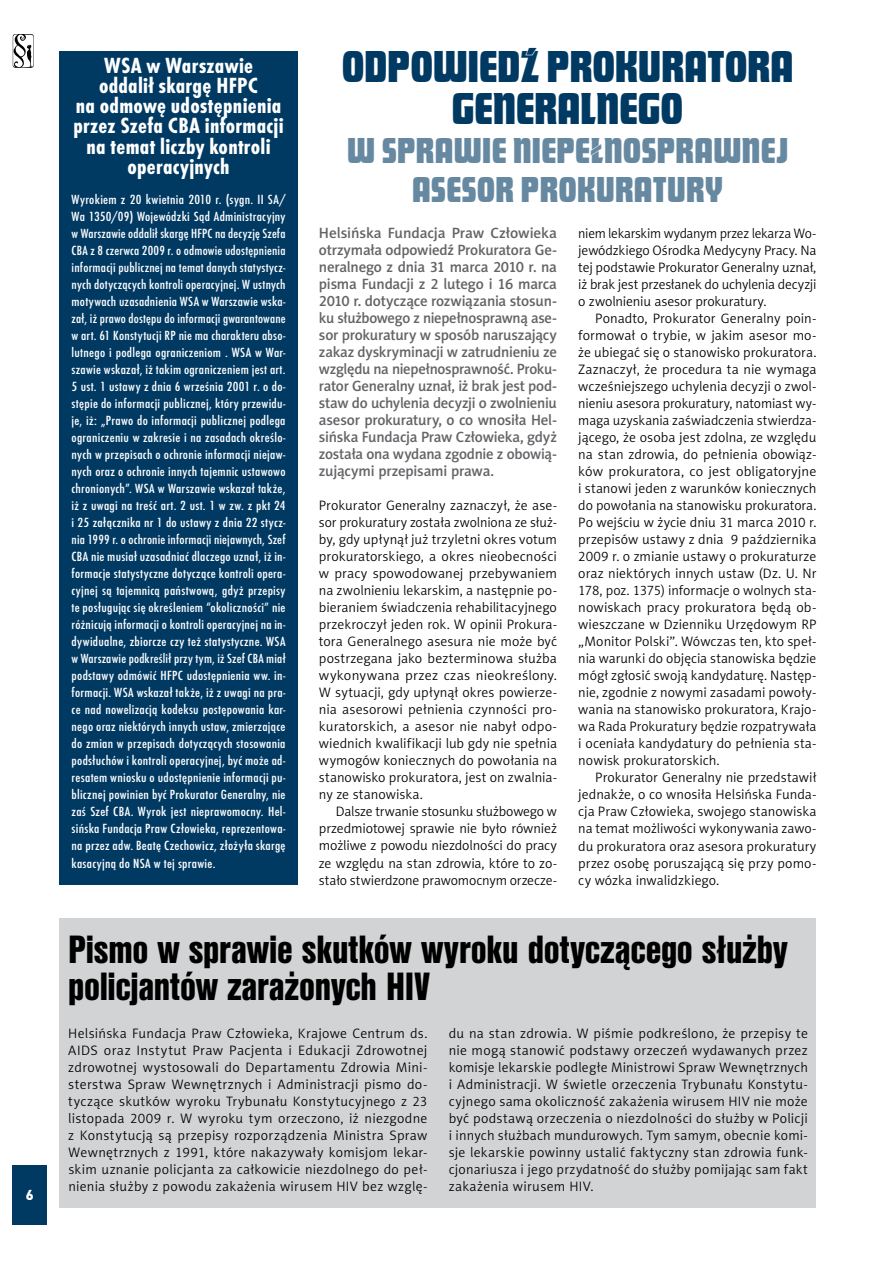
<style>
.page{position:relative;width:893px;height:1263px;background:#fff}
.page>*{position:absolute;margin:0;border:0;box-sizing:border-box;transform-origin:0 0}
.t1{font:46.5px/42px "Futura Display PCE";letter-spacing:.015em;color:#003a63}
.t2{font:900 condensed 41.1px/36.6px "Nimbus Sans DCE";letter-spacing:-.005em;color:#000}
.t3{font:37.5px/39px "Futura Display PCE";letter-spacing:.025em;color:#6689a1}
.t4{font:700 condensed 22.8px/20.2px "Futura TCE";letter-spacing:.01em;color:#fff;text-align:center;scale:1.05 1}
.t5{font:15px/17px "Naomi Sans EFN Medium";letter-spacing:-.015em;color:#636467;text-align:justify}
.t6{font:900 14.25px "DIN Festival";color:#fff}
.t7{font:13.8px/17px "Naomi Sans EFN Light";letter-spacing:.005em;color:#000;text-align:justify}
.t8{font:500 condensed 13.8px/17px "Futura TCE";letter-spacing:.02em;color:#fff;text-align:justify;scale:1.1 1}
</style>
<div class="page">
<svg style="left:13px;top:34px;width:21px;height:34px"></svg>
<div style="left:60px;top:918px;width:756px;height:290px;background:#d1d3d4"></div>
<div style="left:60px;top:51px;width:238px;height:833px;background:#003a63"></div>
<div style="left:13px;top:1165px;width:34px;height:60px;background:#003a63"></div>
<p class="t6" style="left:26px;top:1185px;width:9px">6</p>
<h3 class="t4" style="left:73px;top:55px;width:202px">WSA w Warszawie<br>oddalił skargę HFPC<br>na odmowę udostępnienia przez Szefa CBA informacji na temat liczby kontroli operacyjnych</h3>
<p class="t8" style="left:72px;top:191px;width:196px">Wyrokiem z 20 kwietnia 2010 r. (sygn. II SA/ Wa 1350/09) Wojewódzki Sąd Administracyjny w Warszawie oddalił skargę HFPC na decyzję Szefa CBA z 8 czerwca 2009 r. o odmowie udostępnienia informacji publicznej na temat danych statystycz&shy;nych dotyczących kontroli operacyjnej. W ustnych motywach uzasadnienia WSA w Warszawie wska&shy;zał, iż prawo dostępu do informacji gwarantowane w art. 61 Konstytucji RP nie ma charakteru abso&shy;lutnego i podlega ograniczeniom . WSA w War&shy;szawie wskazał, iż takim ograniczeniem jest art.<br>5 ust. 1 ustawy z dnia 6 września 2001 r. o do&shy;stępie do informacji publicznej, który przewidu&shy;je, iż: „Prawo do informacji publicznej podlega ograniczeniu w zakresie i na zasadach określo&shy;nych w przepisach o ochronie informacji niejaw&shy;nych oraz o ochronie innych tajemnic ustawowo chronionych”. WSA w Warszawie wskazał także, iż z uwagi na treść art. 2 ust. 1 w zw. z pkt 24 i 25 załącznika nr 1 do ustawy z dnia 22 stycz&shy;nia 1999 r. o ochronie informacji niejawnych, Szef CBA nie musiał uzasadniać dlaczego uznał, iż in&shy;formacje statystyczne dotyczące kontroli opera&shy;cyjnej są tajemnicą państwową, gdyż przepisy te posługując się określeniem “okoliczności” nie różnicują informacji o kontroli operacyjnej na in&shy;dywidualne, zbiorcze czy też statystyczne. WSA w Warszawie podkreślił przy tym, iż Szef CBA miał podstawy odmówić HFPC udostępnienia ww. in&shy;formacji. WSA wskazał także, iż z uwagi na pra&shy;ce nad nowelizacją kodeksu postępowania kar&shy;nego oraz niektórych innych ustaw, zmierzające do zmian w przepisach dotyczących stosowania podsłuchów i kontroli operacyjnej, być może ad&shy;resatem wniosku o udostępnienie informacji pu&shy;blicznej powinien być Prokurator Generalny, nie zaś Szef CBA. Wyrok jest nieprawomocny. Hel&shy;sińska Fundacja Praw Człowieka, reprezentowa&shy;na przez adw. Beatę Czechowicz, złożyła skargę kasacyjną do NSA w tej sprawie.</p>
<h1 class="t1" style="left:452px;top:47px;width:340px;text-indent:-110px">ODPOWIEDŹ PROKURATORA<br>GENERALNEGO</h1>
<h3 class="t3" style="left:412px;top:132px;width:363px;text-indent:-65px">W SPRAWIE NIEPEŁNOSPRAWNEJ<br>ASESO</h3>
<h3 class="t3" style="left:496px;top:171px;width:228px">R PROKURATURY</h3>
<p class="t5" style="left:319px;top:224px;width:240px">Helsińska Fundacja Praw Człowieka otrzymała odpowiedź Prokuratora Ge&shy;neralnego z dnia 31 marca 2010 r. na pisma Fundacji z 2 lutego i 16 marca 2010 r. dotyczące rozwiązania stosun&shy;ku służbowego z niepełnosprawną ase&shy;sor prokuratury w sposób naruszający zakaz dyskryminacji w zatrudnieniu ze względu na niepełnosprawność. Proku&shy;rator Generalny uznał, iż brak jest pod&shy;staw do uchylenia decyzji o zwolnieniu asesor prokuratury, o co wnosiła Hel&shy;sińska Fundacja Praw Człowieka, gdyż została ona wydana zgodnie z obowią&shy;zującymi przepisami prawa.</p>
<p class="t7" style="left:319px;top:497px;width:240px">Prokurator Generalny zaznaczył, że ase&shy;sor prokuratury została zwolniona ze służ&shy;by, gdy upłynął już trzyletni okres votum prokuratorskiego, a okres nieobecności w pracy spowodowanej przebywaniem na zwolnieniu lekarskim, a następnie po&shy;bieraniem świadczenia rehabilitacyjnego przekroczył jeden rok. W opinii Prokura&shy;tora Generalnego asesura nie może być postrzegana jako bezterminowa służba wykonywana przez czas nieokreślony.<br>W sytuacji, gdy upłynął okres powierze&shy;nia asesorowi pełnienia czynności pro&shy;kuratorskich, a asesor nie nabył odpo&shy;wiednich kwalifikacji lub gdy nie spełnia wymogów koniecznych do powołania na stanowisko prokuratora, jest on zwalnia&shy;ny ze stanowiska.</p>
<p class="t7" style="left:319px;top:803px;width:240px;text-indent:17px">Dalsze trwanie stosunku służbowego w przedmiotowej sprawie nie było również możliwe z powodu niezdolności do pracy ze względu na stan zdrowia, które to zo&shy;stało stwierdzone prawomocnym orzecze-</p>
<p class="t7" style="left:578px;top:225px;width:240px">niem lekarskim wydanym przez lekarza Wo&shy;jewódzkiego Ośrodka Medycyny Pracy. Na tej podstawie Prokurator Generalny uznał, iż brak jest przesłanek do uchylenia decyzji o zwolnieniu asesor prokuratury.</p>
<p class="t7" style="left:578px;top:310px;width:240px;text-indent:17px">Ponadto, Prokurator Generalny poin&shy;formował o trybie, w jakim asesor mo&shy;że ubiegać się o stanowisko prokuratora.<br>Zaznaczył, że procedura ta nie wymaga wcześniejszego uchylenia decyzji o zwol&shy;nieniu asesora prokuratury, natomiast wy&shy;maga uzyskania zaświadczenia stwierdza&shy;jącego, że osoba jest zdolna, ze względu na stan zdrowia, do pełnienia obowiąz&shy;ków prokuratora, co jest obligatoryjne i stanowi jeden z warunków koniecznych do powołania na stanowisku prokuratora.<br>Po wejściu w życie dniu 31 marca 2010 r. przepisów ustawy z dnia 9 października 2009 r. o zmianie ustawy o prokuraturze oraz niektórych innych ustaw (Dz. U. Nr 178, poz. 1375) informacje o wolnych sta&shy;nowiskach pracy prokuratora będą ob&shy;wieszczane w Dzienniku Urzędowym RP „Monitor Polski”. Wówczas ten, kto speł&shy;nia warunki do objęcia stanowiska będzie mógł zgłosić swoją kandydaturę. Następ&shy;nie, zgodnie z nowymi zasadami powoły&shy;wania na stanowisko prokuratora, Krajo&shy;wa Rada Prokuratury będzie rozpatrywała i oceniała kandydatury do pełnienia sta&shy;nowisk prokuratorskich.</p>
<p class="t7" style="left:578px;top:769px;width:240px;text-indent:17px">Prokurator Generalny nie przedstawił jednakże, o co wnosiła Helsińska Funda&shy;cja Praw Człowieka, swojego stanowiska na temat możliwości wykonywania zawo&shy;du prokuratora oraz asesora prokuratury przez osobę poruszającą się przy pomo&shy;cy wózka inwalidzkiego.</p>
<h2 class="t2" style="left:68px;top:931px;width:721px">Pismo w sprawie skutków wyroku dotyczącego służby policjantów zarażonych HIV</h2>
<p class="t7" style="left:68px;top:1024px;width:361px">Helsińska Fundacja Praw Człowieka, Krajowe Centrum ds.<br>AIDS oraz Instytut Praw Pacjenta i Edukacji Zdrowotnej zdrowotnej wystosowali do Departamentu Zdrowia Mini&shy;sterstwa Spraw Wewnętrznych i Administracji pismo do&shy;tyczące skutków wyroku Trybunału Konstytucyjnego z 23 listopada 2009 r. W wyroku tym orzeczono, iż niezgodne z Konstytucją są przepisy rozporządzenia Ministra Spraw Wewnętrznych z 1991, które nakazywały komisjom lekar&shy;skim uznanie policjanta za całkowicie niezdolnego do peł&shy;nienia służby z powodu zakażenia wirusem HIV bez wzglę-</p>
<p class="t7" style="left:449px;top:1024px;width:361px">du na stan zdrowia. W piśmie podkreślono, że przepisy te nie mogą stanowić podstawy orzeczeń wydawanych przez komisje lekarskie podległe Ministrowi Spraw Wewnętrznych i Administracji. W świetle orzeczenia Trybunału Konstytu&shy;cyjnego sama okoliczność zakażenia wirusem HIV nie może być podstawą orzeczenia o niezdolności do służby w Policji i innych służbach mundurowych. Tym samym, obecnie komi&shy;sje lekarskie powinny ustalić faktyczny stan zdrowia funk&shy;cjonariusza i jego przydatność do służby pomijając sam fakt zakażenia wirusem HIV.</p>
</div>
